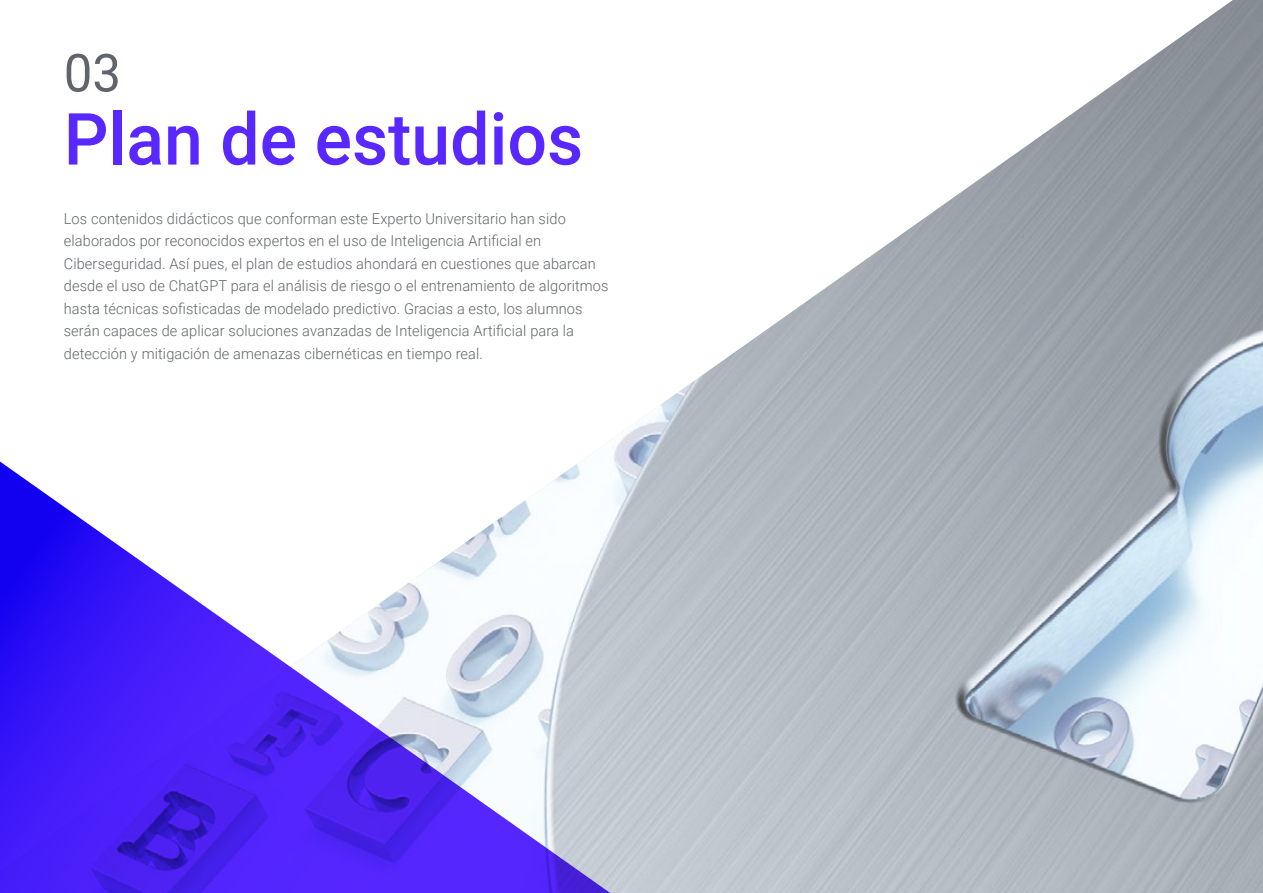
<style>
.page{position:relative;width:1263px;height:893px;background:#fff}
.page>*{position:absolute;margin:0;border:0;box-sizing:border-box;transform-origin:0 0}
.t1{font:500 72px "Roboto";color:#5927ff}
.t2{font:52.5px "Roboto";color:#61646a}
.t3{font:300 15px/22.5px "Roboto";letter-spacing:.01em;color:#61646a}
</style>
<div class="page">
<img style="left:611px;top:0;width:652px;height:893px">
<svg style="left:0;top:446px;width:640px;height:447px"></svg>
<h2 class="t2" style="left:64px;top:36px;width:59px">03</h2>
<h1 class="t1" style="left:64px;top:89px;width:521px">Plan de estudios</h1>
<p class="t3" style="left:64px;top:207px;width:546px">Los contenidos didácticos que conforman este Experto Universitario han sido elaborados por reconocidos expertos en el uso de Inteligencia Artificial en Ciberseguridad. Así pues, el plan de estudios ahondará en cuestiones que abarcan desde el uso de ChatGPT para el análisis de riesgo o el entrenamiento de algoritmos hasta técnicas sofisticadas de modelado predictivo. Gracias a esto, los alumnos serán capaces de aplicar soluciones avanzadas de Inteligencia Artificial para la detección y mitigación de amenazas cibernéticas en tiempo real.</p>
</div>
